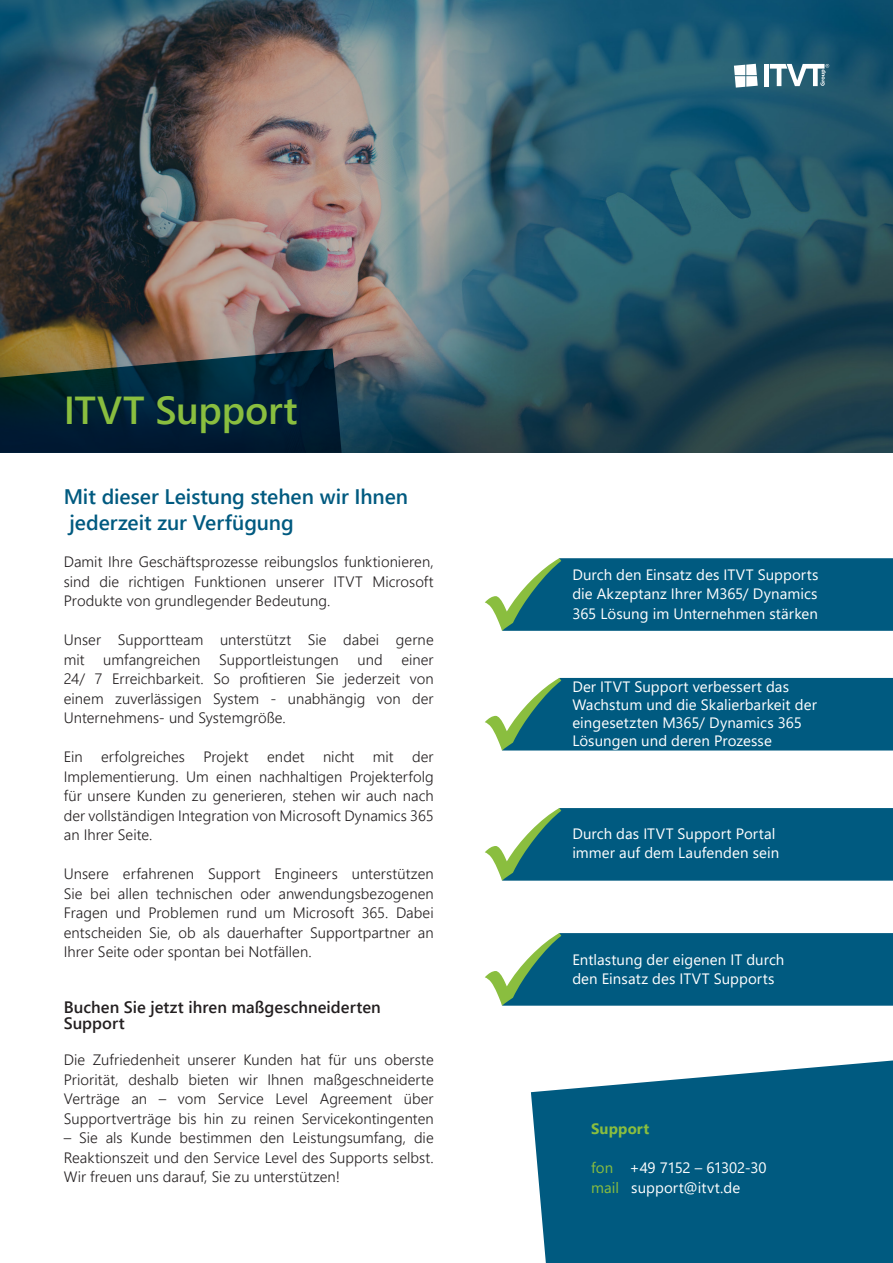
<style>
.page{position:relative;width:893px;height:1263px;background:#fff}
.page>*{position:absolute;margin:0;border:0;box-sizing:border-box;transform-origin:0 0}
.Headline_1{font:600 39px "Segoe UI";letter-spacing:-.005em;color:#8abe3f}
._3_Fließtext{font:600 21px/25.2px "Segoe UI";color:#005a80}
._3_Fließtext-2{font:600 16.5px/16.5px "Segoe UI";letter-spacing:.005em;color:#231f20}
._3_Fließtext-3{font:300 15px/19.5px "Segoe UI";letter-spacing:.005em;color:#231f20;text-align:justify}
._3_Fließtext-4{font:15px/19.5px "Segoe UI";letter-spacing:.005em;color:#fff;text-align:justify}
._3_Fließtext-5{font:15px "Segoe UI";letter-spacing:-.015em;color:#fff}
.t1{font:700 15px "Segoe UI";letter-spacing:.01em;color:#8abe3f}
.s1{color:#8abe3f}
</style>
<div class="page">
<svg style="left:531px;top:1060px;width:362px;height:203px;background:#196a8c"></svg>
<img style="left:0;top:0;width:893px;height:453px">
<svg style="left:734px;top:64px;width:24px;height:24px"></svg>
<div style="left:764px;top:64px;width:5px;height:22px;background:#fff"></div>
<svg style="left:770px;top:64px;width:59px;height:22px"></svg>
<svg style="left:485px;top:558px;width:408px;height:73px;background:#1a6b88"></svg>
<svg style="left:485px;top:678px;width:408px;height:72px;background:#196a88"></svg>
<svg style="left:485px;top:808px;width:408px;height:73px;background:#1a6b88"></svg>
<svg style="left:485px;top:933px;width:408px;height:73px;background:#1a6b88"></svg>
<svg style="left:0;top:348px;width:342px;height:105px;background:#142c37"></svg>
<p class="Headline_1" style="left:64px;top:373px;width:235px">ITVT Support</p>
<p class="_3_Fließtext" style="left:64px;top:483px;width:346px">Mit dieser Leistung stehen wir Ihnen jederzeit zur Verfügung</p>
<p class="_3_Fließtext-3" style="left:64px;top:550px;width:371px">Damit Ihre Geschäftsprozesse reibungslos funktionieren, sind die richtigen Funktionen unserer ITVT Microsoft Produkte von grundlegender Bedeutung.</p>
<p class="_3_Fließtext-3" style="left:64px;top:628px;width:371px">Unser Supportteam unterstützt Sie dabei gerne mit umfangreichen Supportleistungen und einer 24/ 7 Erreichbarkeit. So profitieren Sie jederzeit von einem zuverlässigen System - unabhängig von der Unternehmens- und Systemgröße.</p>
<p class="_3_Fließtext-3" style="left:64px;top:745px;width:371px">Ein erfolgreiches Projekt endet nicht mit der Implementierung. Um einen nachhaltigen Projekterfolg für unsere Kunden zu generieren, stehen wir auch nach der vollständigen Integration von Microsoft Dynamics 365 an Ihrer Seite.</p>
<p class="_3_Fließtext-3" style="left:64px;top:862px;width:371px">Unsere erfahrenen Support Engineers unterstützen Sie bei allen technischen oder anwendungsbezogenen Fragen und Problemen rund um Microsoft 365. Dabei entscheiden Sie, ob als dauerhafter Supportpartner an Ihrer Seite oder spontan bei Notfällen.</p>
<p class="_3_Fließtext-2" style="left:64px;top:997px;width:318px">Buchen Sie jetzt ihren maßgeschneiderten<br>Support</p>
<p class="_3_Fließtext-3" style="left:64px;top:1048px;width:371px">Die Zufriedenheit unserer Kunden hat für uns oberste Priorität, deshalb bieten wir Ihnen maßgeschneiderte Verträge an – vom Service Level Agreement über Supportverträge bis hin zu reinen Servicekontingenten</p>
<p class="_3_Fließtext-3" style="left:64px;top:1126px;width:371px">– Sie als Kunde bestimmen den Leistungsumfang, die Reaktionszeit und den Service Level des Supports selbst.<br>Wir freuen uns darauf, Sie zu unterstützen!</p>
<p class="_3_Fließtext-4" style="left:572px;top:563px;width:248px">Durch den Einsatz des ITVT Supports die Akzeptanz Ihrer M365/ Dynamics 365 Lösung im Unternehmen stärken</p>
<p class="_3_Fließtext-4" style="left:572px;top:675px;width:218px">Der ITVT Support verbessert das</p>
<p class="_3_Fließtext-4" style="left:572px;top:693px;width:246px">Wachstum und die Skalierbarkeit der</p>
<p class="_3_Fließtext-4" style="left:572px;top:711px;width:231px">eingesetzten M365/ Dynamics 365</p>
<p class="_3_Fließtext-4" style="left:572px;top:729px;width:201px">Lösungen und deren Prozesse</p>
<p class="_3_Fließtext-4" style="left:572px;top:822px;width:204px">Durch das ITVT Support Portal</p>
<p class="_3_Fließtext-4" style="left:572px;top:842px;width:208px">immer auf dem Laufenden sein</p>
<p class="_3_Fließtext-4" style="left:572px;top:948px;width:214px">Entlastung der eigenen IT durch</p>
<p class="_3_Fließtext-4" style="left:572px;top:968px;width:204px">den Einsatz des ITVT Supports</p>
<p class="t1" style="left:591px;top:1115px;width:60px">Support</p>
<p class="_3_Fließtext-5" style="left:591px;top:1154px;width:177px"><span class="s1">fon</span> +49 7152 – 61302-30</p>
<p class="_3_Fließtext-4" style="left:591px;top:1176px;width:151px"><span class="s1">mail</span> support@itvt.de</p>
</div>
